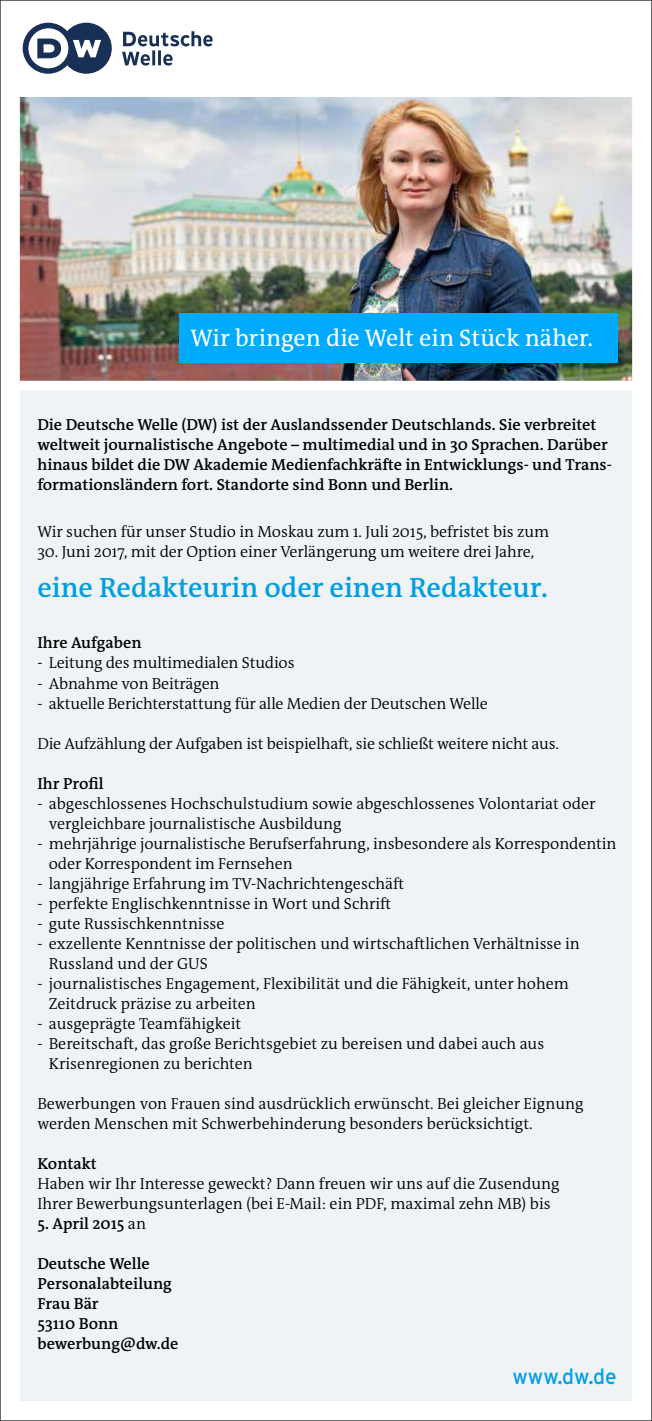
<style>
.page{position:relative;width:652px;height:1421px;background:#fff}
.page>*{position:absolute;margin:0;border:0;box-sizing:border-box;transform-origin:0 0}
.t1{font:600 28px "DW The Antiqua B W6";color:#009ee3}
.t2{font:24px "DW The Antiqua B W5 Plain";color:#fff}
.t3{font:21.6px "Interstate DW";color:#009ee3;scale:.96 1}
.t4{font:300 16px/20px "DW The Antiqua B W4";color:#000}
.t5{font:600 16px/20px "DW The Antiqua B W6";color:#000}
.s1{font-family:"DW The Antiqua B W4";font-weight:300}
</style>
<div class="page">
<div style="left:0;top:0;width:652px;height:1420px;background:#eff3f6"></div>
<img style="left:21px;top:96px;width:610px;height:285px">
<div style="left:179px;top:314px;width:438px;height:49px;background:#00abfd"></div>
<div style="left:0;top:0;width:652px;height:1420px;border:20px solid #fff"></div>
<div style="left:0;top:0;width:652px;height:96px;background:#fff"></div>
<svg style="left:122px;top:31px;width:91px;height:35px"></svg>
<svg style="left:23px;top:23px;width:89px;height:51px"></svg>
<div style="left:20px;top:381px;width:614px;height:9px;background:#fff"></div>
<h2 class="t2" style="left:190px;top:322px;width:404px">Wir bringen die Welt ein Stück näher.</h2>
<p class="t5" style="left:37px;top:415px;width:576px">Die Deutsche Welle (DW) ist der Auslandssender Deutschlands. Sie verbreitet weltweit journalistische Angebote – multimedial und in 30 Sprachen. Darüber hinaus bildet die DW Akademie Medienfachkräfte in Entwicklungs- und Trans&shy;formationsländern fort. Standorte sind Bonn und Berlin.</p>
<p class="t4" style="left:37px;top:521px;width:513px">Wir suchen für unser Studio in Moskau zum 1. Juli 2015, befristet bis zum</p>
<p class="t4" style="left:37px;top:541px;width:498px">30. Juni 2017, mit der Option einer Verlängerung um weitere drei Jahre,</p>
<h1 class="t1" style="left:37px;top:569px;width:512px">eine Redakteurin oder einen Redakteur.</h1>
<p class="t5" style="left:37px;top:633px;width:106px">Ihre Aufgaben</p>
<p class="t4" style="left:37px;top:653px;width:259px">- Leitung des multimedialen Studios</p>
<p class="t4" style="left:37px;top:673px;width:184px">- Abnahme von Beiträgen</p>
<p class="t4" style="left:37px;top:693px;width:452px">- aktuelle Berichterstattung für alle Medien der Deutschen Welle</p>
<p class="t4" style="left:37px;top:733px;width:523px">Die Aufzählung der Aufgaben ist beispielhaft, sie schließt weitere nicht aus.</p>
<p class="t5" style="left:37px;top:773px;width:68px">Ihr Profil</p>
<p class="t4" style="left:49px;top:793px;width:548px;text-indent:-11px">- abgeschlossenes Hochschulstudium sowie abgeschlossenes Volontariat oder vergleichbare journalistische Ausbildung</p>
<p class="t4" style="left:49px;top:833px;width:569px;text-indent:-11px">- mehrjährige journalistische Berufserfahrung, insbesondere als Korrespondentin oder Korrespondent im Fernsehen</p>
<p class="t4" style="left:37px;top:873px;width:368px">- langjährige Erfahrung im TV-Nachrichtengeschäft</p>
<p class="t4" style="left:37px;top:893px;width:355px">- perfekte Englischkenntnisse in Wort und Schrift</p>
<p class="t4" style="left:37px;top:913px;width:189px">- gute Russischkenntnisse</p>
<p class="t4" style="left:49px;top:933px;width:533px;text-indent:-11px">- exzellente Kenntnisse der politischen und wirtschaftlichen Verhältnisse in<br>Russland und der GUS</p>
<p class="t4" style="left:49px;top:973px;width:522px;text-indent:-11px">- journalistisches Engagement, Flexibilität und die Fähigkeit, unter hohem<br>Zeitdruck präzise zu arbeiten</p>
<p class="t4" style="left:37px;top:1013px;width:206px">- ausgeprägte Teamfähigkeit</p>
<p class="t4" style="left:49px;top:1033px;width:497px;text-indent:-11px">- Bereitschaft, das große Berichtsgebiet zu bereisen und dabei auch aus<br>Krisenregionen zu berichten</p>
<p class="t4" style="left:37px;top:1093px;width:548px">Bewerbungen von Frauen sind ausdrücklich erwünscht. Bei gleicher Eignung werden Menschen mit Schwerbehinderung besonders berücksichtigt.</p>
<p class="t5" style="left:37px;top:1153px;width:61px">Kontakt</p>
<p class="t4" style="left:37px;top:1173px;width:524px">Haben wir Ihr Interesse geweckt? Dann freuen wir uns auf die Zusendung<br>Ihrer Bewerbungsunterlagen (bei E-Mail: ein PDF, maximal zehn MB) bis</p>
<p class="t5" style="left:37px;top:1213px;width:110px">5. April 2015 <span class="s1">an</span></p>
<p class="t5" style="left:37px;top:1253px;width:142px">Deutsche Welle<br>Personalabteilung<br>Frau Bär<br>53110 Bonn bewerbung@dw.de</p>
<h3 class="t3" style="left:512px;top:1364px;width:110px">www.dw.de</h3>
</div>
